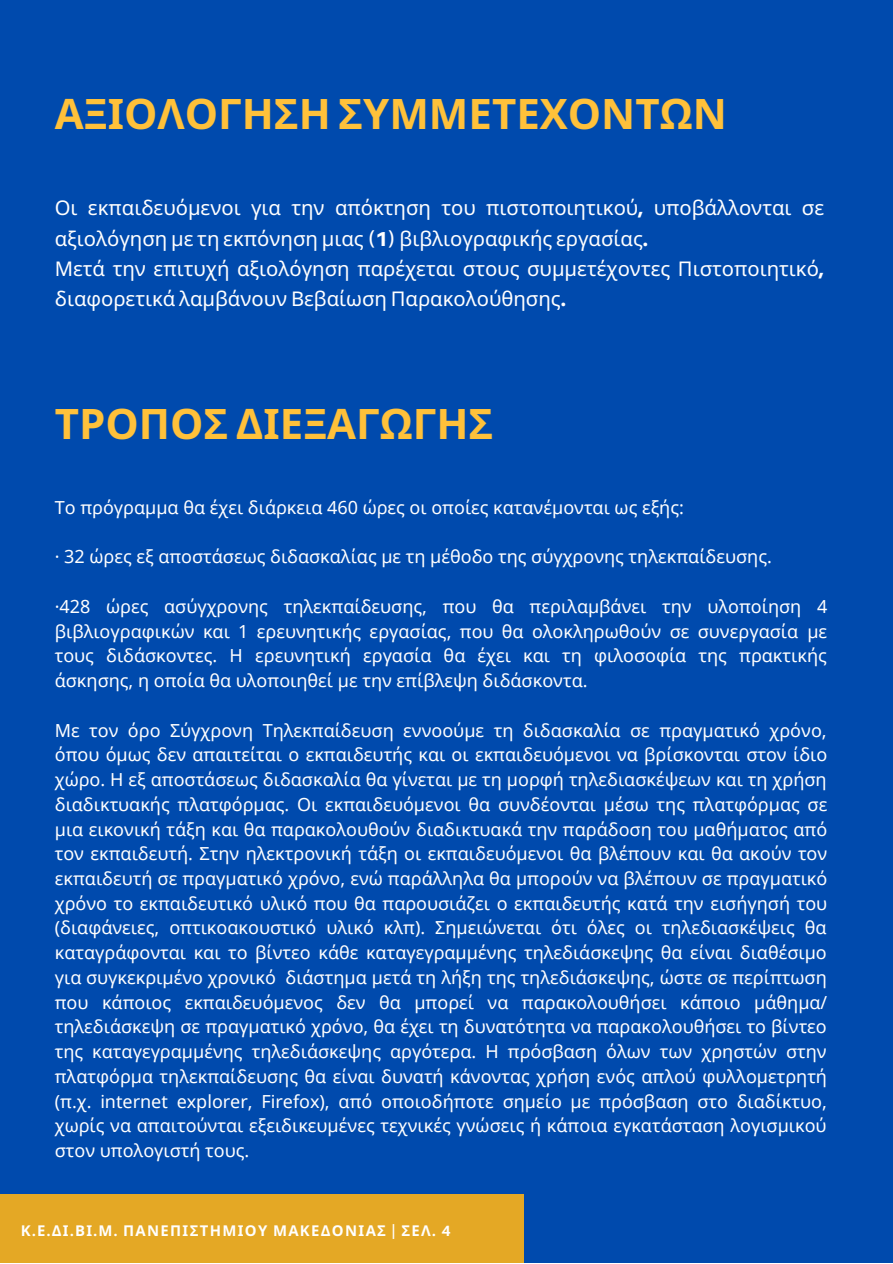
<style>
.page{position:relative;width:893px;height:1264px;background:#fff}
.page>*{position:absolute;margin:0;border:0;box-sizing:border-box;transform-origin:0 0}
.t1{font:700 42px "Noto Sans";color:#ffc13a}
.t2{font:20.25px/30.3px "Noto Sans";color:#fff}
.t3{font:18px/24.8px "Noto Sans";color:#fff;text-align:justify}
.t4{font:700 14.85px "Noto Sans";letter-spacing:.09em;color:#fff}
.s1{font-family:"Aileron";font-weight:800}
.s2{font-family:"Aileron"}
</style>
<div class="page">
<div style="left:0;top:0;width:892px;height:1262px;background:#004aad"></div>
<div style="left:0;top:1194px;width:524px;height:68px;background:#e4a825"></div>
<h1 class="t1" style="left:55px;top:84px;width:673px">ΑΞΙΟΛΟΓΗΣΗ ΣΥΜΜΕΤΕΧΟΝΤΩΝ</h1>
<p class="t2" style="left:55px;top:192px;width:770px">Οι εκπαιδευόμενοι για την απόκτηση του πιστοποιητικού<span class="s1">,</span> υποβάλλονται σε αξιολόγηση με τη εκπόνηση μιας <span class="s1">(1)</span> βιβλιογραφικής εργασίας<span class="s1">.<br></span>Μετά την επιτυχή αξιολόγηση παρέχεται στους συμμετέχοντες Πιστοποιητικό<span class="s1">, </span>διαφορετικά λαμβάνουν Βεβαίωση Παρακολούθησης<span class="s1">.</span></p>
<h1 class="t1" style="left:55px;top:394px;width:440px">ΤΡΟΠΟΣ ΔΙΕΞΑΓΩΓΗΣ</h1>
<p class="t3" style="left:55px;top:494px;width:630px">Το πρόγραμμα θα έχει διάρκεια 460 ώρες οι οποίες κατανέμονται ως εξής:</p>
<p class="t3" style="left:55px;top:544px;width:718px">· 32 ώρες εξ αποστάσεως διδασκαλίας με τη μέθοδο της σύγχρονης τηλεκπαίδευσης.</p>
<p class="t3" style="left:55px;top:593px;width:774px">·428 ώρες ασύγχρονης τηλεκπαίδευσης, που θα περιλαμβάνει την υλοποίηση 4 βιβλιογραφικών και 1 ερευνητικής εργασίας, που θα ολοκληρωθούν σε συνεργασία με τους διδάσκοντες. Η ερευνητική εργασία θα έχει και τη φιλοσοφία της πρακτικής άσκησης, η οποία θα υλοποιηθεί με την επίβλεψη διδάσκοντα.</p>
<p class="t3" style="left:55px;top:717px;width:774px">Με τον όρο Σύγχρονη Τηλεκπαίδευση εννοούμε τη διδασκαλία σε πραγματικό χρόνο, όπου όμως δεν απαιτείται ο εκπαιδευτής και οι εκπαιδευόμενοι να βρίσκονται στον ίδιο χώρο. Η εξ αποστάσεως διδασκαλία θα γίνεται με τη μορφή τηλεδιασκέψεων και τη χρήση διαδικτυακής πλατφόρμας. Οι εκπαιδευόμενοι θα συνδέονται μέσω της πλατφόρμας σε μια εικονική τάξη και θα παρακολουθούν διαδικτυακά την παράδοση του μαθήματος από τον εκπαιδευτή. Στην ηλεκτρονική τάξη οι εκπαιδευόμενοι θα βλέπουν και θα ακούν τον εκπαιδευτή σε πραγματικό χρόνο, ενώ παράλληλα θα μπορούν να βλέπουν σε πραγματικό χρόνο το εκπαιδευτικό υλικό που θα παρουσιάζει ο εκπαιδευτής κατά την εισήγησή του (διαφάνειες, οπτικοακουστικό υλικό κλπ). Σημειώνεται ότι όλες οι τηλεδιασκέψεις θα καταγράφονται και το βίντεο κάθε καταγεγραμμένης τηλεδιάσκεψης θα είναι διαθέσιμο για συγκεκριμένο χρονικό διάστημα μετά τη λήξη της τηλεδιάσκεψης, ώστε σε περίπτωση που κάποιος εκπαιδευόμενος δεν θα μπορεί να παρακολουθήσει κάποιο μάθημα/ τηλεδιάσκεψη σε πραγματικό χρόνο, θα έχει τη δυνατότητα να παρακολουθήσει το βίντεο της καταγεγραμμένης τηλεδιάσκεψης αργότερα. Η πρόσβαση όλων των χρηστών στην πλατφόρμα τηλεκπαίδευσης θα είναι δυνατή κάνοντας χρήση ενός απλού φυλλομετρητή (π.χ. internet explorer, Firefox), από οποιοδήποτε σημείο με πρόσβαση στο διαδίκτυο, χωρίς να απαιτούνται εξειδικευμένες τεχνικές γνώσεις ή κάποια εγκατάσταση λογισμικού στον υπολογιστή τους.</p>
<p class="t4" style="left:21px;top:1219px;width:431px">Κ<span class="s2">.</span>Ε<span class="s2">.</span>ΔΙ<span class="s2">.</span>ΒΙ<span class="s2">.</span>Μ<span class="s2">.</span> ΠΑΝΕΠΙΣΤΗΜΙΟΥ ΜΑΚΕΔΟΝΙΑΣ <span class="s2">|</span> ΣΕΛ<span class="s2">. 4</span></p>
</div>
